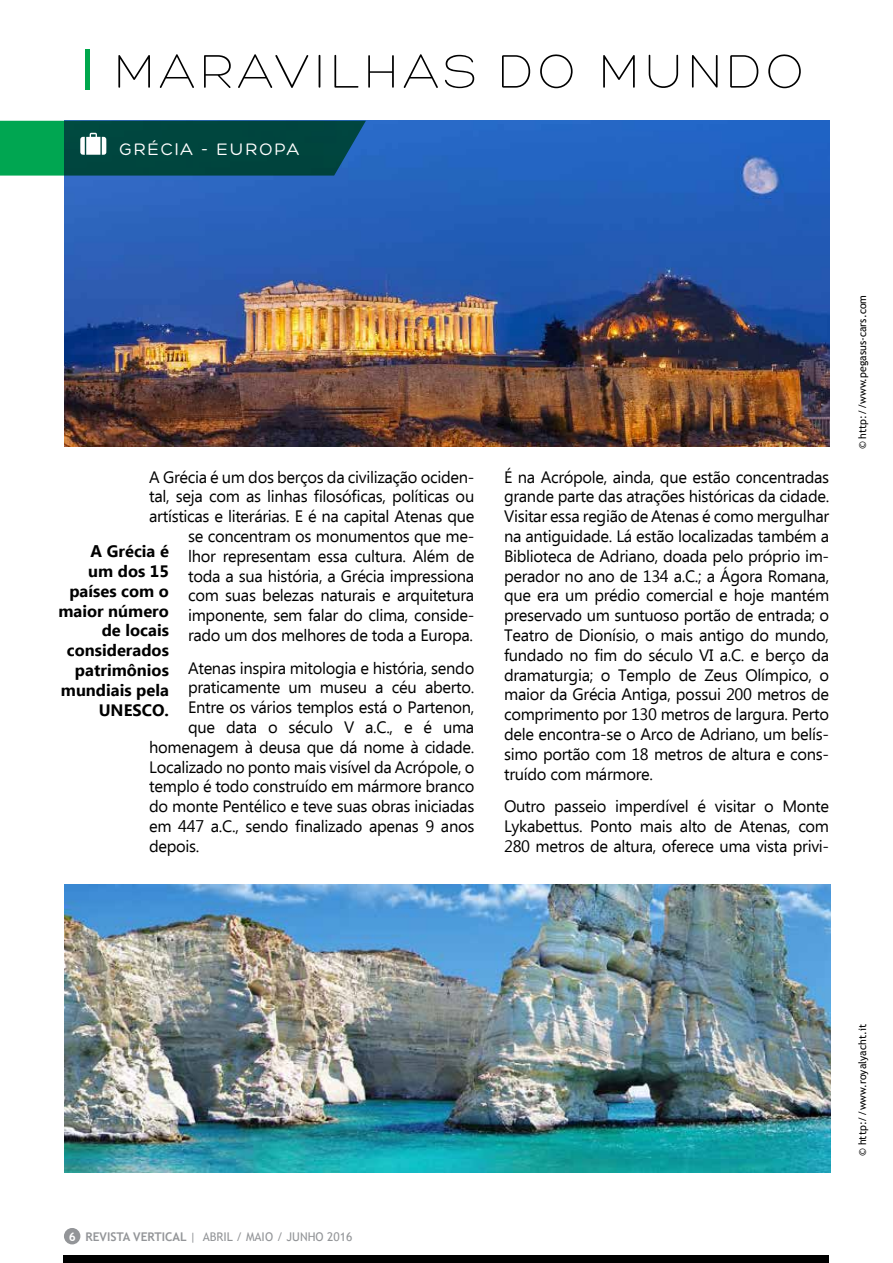
<style>
.page{position:relative;width:893px;height:1263px;background:#fff}
.page>*{position:absolute;margin:0;border:0;box-sizing:border-box;transform-origin:0 0}
.t1{font:300 51px "Hero";letter-spacing:.09em;color:#000}
.t2{font:18px "Hero";letter-spacing:.1em;color:#fff}
.t3{font:16.5px/19.8px "Ebrima";letter-spacing:-.02em;color:#000;text-align:justify}
.t4{font:700 16.5px/19.8px "Ebrima";color:#000;text-align:right}
.t5{font:12px "Trebuchet MS";color:#939598}
.t6{font:10.5px "Trebuchet MS";color:#000}
.s1{font-weight:700;color:#fff}
.s2{font-weight:700}
</style>
<div class="page">
<div style="left:64px;top:1228px;width:16px;height:16px;background:#939598;border-radius:50%"></div>
<img style="left:64px;top:121px;width:765px;height:325px">
<img style="left:64px;top:885px;width:766px;height:287px">
<hr style="left:85px;top:49px;width:4px;height:41px;background:#00a74c">
<svg style="left:0;top:121px;width:366px;height:55px;background:#075c4c"></svg>
<div style="left:64px;top:1256px;width:765px;height:7px;background:#000"></div>
<h1 class="t1" style="left:114px;top:46px;width:691px">MARAVILHAS DO MUNDO</h1>
<p class="t2" style="left:119px;top:140px;width:181px">GRÉCIA - EUROPA</p>
<p class="t3" style="left:149px;top:468px;width:327px;text-align:right">A Grécia é um dos berços da civilização ociden&shy;tal, seja com as linhas filosóficas, políticas ou artísticas e literárias. E é na capital Atenas que se concentram os monumentos que me-<br>lhor representam essa cultura. Além de<br>toda a sua história, a Grécia impressiona<br>com suas belezas naturais e arquitetura imponente, sem falar do clima, conside-<br>rado um dos melhores de toda a Europa.</p>
<p class="t3" style="left:188px;top:659px;width:288px">Atenas inspira mitologia e história, sendo</p>
<p class="t3" style="left:188px;top:679px;width:288px">praticamente um museu a céu aberto.</p>
<p class="t3" style="left:188px;top:698px;width:288px">Entre os vários templos está o Partenon,</p>
<p class="t3" style="left:188px;top:718px;width:288px">que data o século V a.C., e é uma</p>
<p class="t3" style="left:149px;top:738px;width:327px">homenagem à deusa que dá nome à cidade.</p>
<p class="t3" style="left:149px;top:758px;width:327px">Localizado no ponto mais visível da Acrópole, o</p>
<p class="t3" style="left:149px;top:778px;width:327px">templo é todo construído em mármore branco</p>
<p class="t3" style="left:149px;top:797px;width:327px">do monte Pentélico e teve suas obras iniciadas</p>
<p class="t3" style="left:149px;top:817px;width:327px">em 447 a.C., sendo finalizado apenas 9 anos</p>
<p class="t3" style="left:149px;top:837px;width:52px">depois.</p>
<p class="t4" style="left:58px;top:542px;width:112px">A Grécia é<br>um dos 15 países com o maior número de locais considerados patrimônios mundiais pela<br>UNESCO.</p>
<p class="t3" style="left:504px;top:468px;width:327px">É na Acrópole, ainda, que estão concentradas grande parte das atrações históricas da cidade.<br>Visitar essa região de Atenas é como mergulhar na antiguidade. Lá estão localizadas também a Biblioteca de Adriano, doada pelo próprio im&shy;perador no ano de 134 a.C.; a Ágora Romana, que era um prédio comercial e hoje mantém preservado um suntuoso portão de entrada; o Teatro de Dionísio, o mais antigo do mundo, fundado no fim do século VI a.C. e berço da dramaturgia; o Templo de Zeus Olímpico, o maior da Grécia Antiga, possui 200 metros de comprimento por 130 metros de largura. Perto dele encontra-se o Arco de Adriano, um belís&shy;simo portão com 18 metros de altura e cons&shy;truído com mármore.</p>
<p class="t3" style="left:504px;top:797px;width:327px">Outro passeio imperdível é visitar o Monte Lykabettus. Ponto mais alto de Atenas, com 280 metros de altura, oferece uma vista privi-</p>
<p class="t6" style="left:856px;top:449px;width:156px;rotate:-90deg">© http://www.pegasus-cars.com</p>
<p class="t5" style="left:69px;top:1230px;width:285px"><span class="s1">6</span> <span class="s2">REVISTA VERTICAL</span> | ABRIL / MAIO / JUNHO 2016</p>
<p class="t6" style="left:856px;top:1156px;width:133px;rotate:-90deg">© http://www.royalyacht.it</p>
</div>
